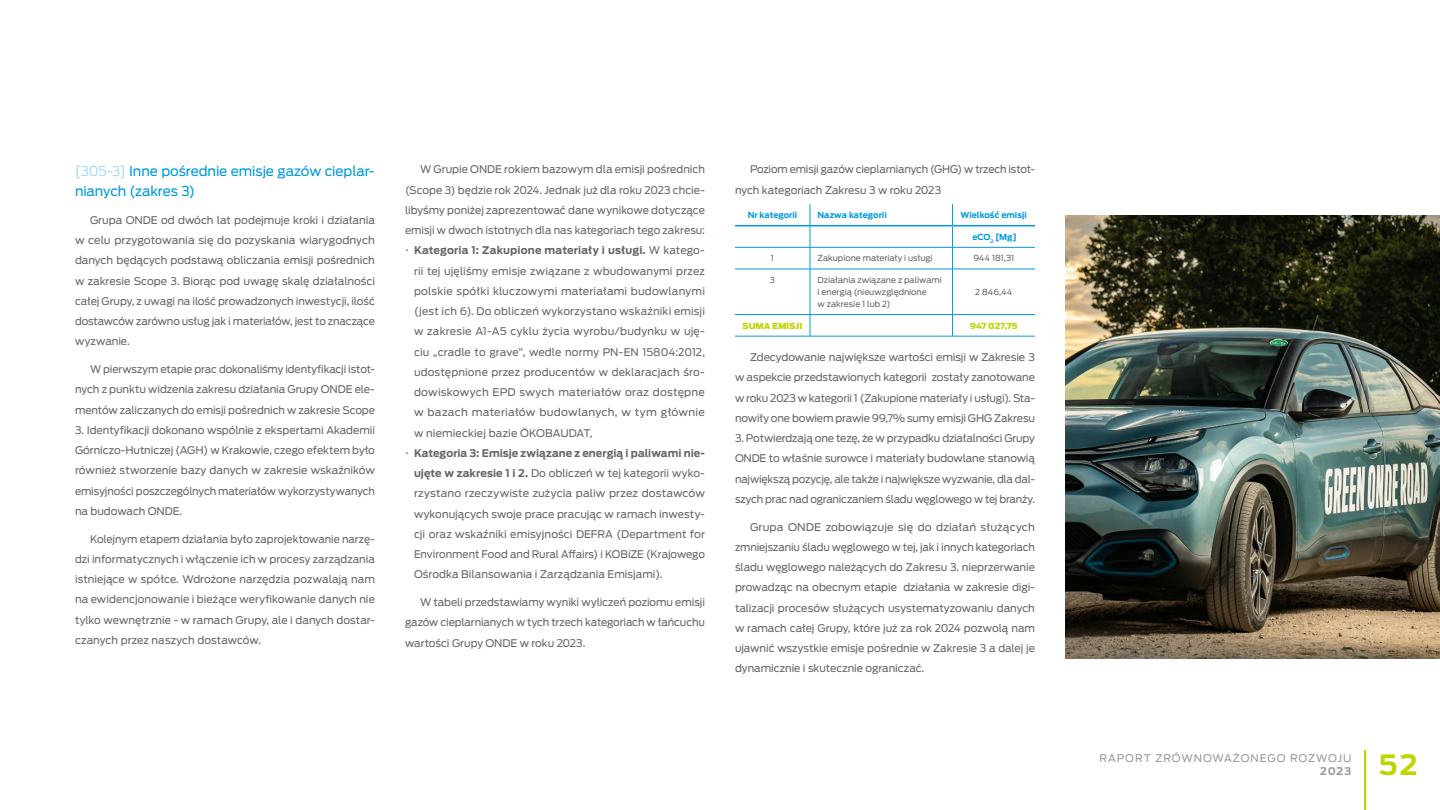
<style>
.page{position:relative;width:1440px;height:810px;background:#fff}
.page>*{position:absolute;margin:0;border:0;box-sizing:border-box;transform-origin:0 0}
.t1{font:700 27.75px "Ford Antenna";color:#bed500}
.t2{font:13.5px/20.2px "Ford Antenna";letter-spacing:-.01em;color:#009cde}
.t3{font:10.5px/20.2px "Ford Antenna";color:#666;text-align:justify}
.t4{font:10.5px "Ford Antenna";letter-spacing:.02em;color:#666}
.t5{font:700 10.5px "Ford Antenna";letter-spacing:.01em;color:#666}
.t6{font:10.5px "Ford Antenna";letter-spacing:.09em;color:#999}
.t7{font:700 10.5px "Ford Antenna";color:#999}
.t8{font:8.25px/12px "Ford Antenna";color:#666}
.t9{font:700 8.25px "Ford Antenna";color:#009cde}
.t10{font:900 8.25px "Ford Antenna";letter-spacing:-.01em;color:#bed500}
.s1{font-weight:300;color:#99d7f2}
.s2{font-weight:400}
.s3{font-weight:700}
</style>
<div class="page">
<hr style="left:1364px;top:750px;width:2px;height:60px;background:#bed500">
<hr style="left:735px;top:247px;width:75px;height:1px;background:#009cde">
<hr style="left:810px;top:247px;width:142px;height:1px;background:#009cde">
<svg style="left:810px;top:204px;width:1px;height:65px"></svg>
<hr style="left:952px;top:247px;width:83px;height:1px;background:#009cde">
<hr style="left:735px;top:269px;width:75px;height:1px;background:#009cde">
<hr style="left:810px;top:269px;width:142px;height:1px;background:#009cde">
<hr style="left:810px;top:269px;width:1px;height:45px;background:#009cde">
<hr style="left:952px;top:269px;width:83px;height:1px;background:#009cde">
<hr style="left:735px;top:314px;width:75px;height:1px;background:#009cde">
<hr style="left:810px;top:314px;width:142px;height:1px;background:#009cde">
<svg style="left:810px;top:315px;width:1px;height:21px"></svg>
<hr style="left:952px;top:314px;width:83px;height:1px;background:#009cde">
<hr style="left:735px;top:336px;width:75px;height:1px;background:#009cde">
<hr style="left:810px;top:336px;width:142px;height:1px;background:#009cde">
<hr style="left:952px;top:269px;width:1px;height:45px;background:#009cde">
<svg style="left:952px;top:315px;width:1px;height:21px"></svg>
<hr style="left:952px;top:336px;width:83px;height:1px;background:#009cde">
<hr style="left:952px;top:225px;width:83px;height:1px;background:#009cde">
<svg style="left:952px;top:204px;width:1px;height:65px"></svg>
<hr style="left:735px;top:225px;width:75px;height:1px;background:#009cde">
<hr style="left:810px;top:225px;width:142px;height:1px;background:#009cde">
<img style="left:1065px;top:215px;width:375px;height:444px">
<p class="t2" style="left:75px;top:159px;width:301px"><span class="s1">[305-3]</span> Inne pośrednie emisje gazów cieplar&shy;nianych (zakres 3)</p>
<p class="t3" style="left:75px;top:209px;width:302px;text-indent:15px">Grupa ONDE od dwóch lat podejmuje kroki i działania w celu przygotowania się do pozyskania wiarygodnych danych będących podstawą obliczania emisji pośrednich w zakresie Scope 3. Biorąc pod uwagę skalę działalności całej Grupy, z uwagi na ilość prowadzonych inwestycji, ilość dostawców zarówno usług jak i materiałów, jest to znaczące wyzwanie.</p>
<p class="t3" style="left:75px;top:358px;width:302px;text-indent:15px">W pierwszym etapie prac dokonaliśmy identyfikacji istot&shy;nych z punktu widzenia zakresu działania Grupy ONDE ele&shy;mentów zaliczanych do emisji pośrednich w zakresie Scope</p>
<p class="t3" style="left:75px;top:419px;width:302px">3. Identyfikacji dokonano wspólnie z ekspertami Akademii Górniczo-Hutniczej (AGH) w Krakowie, czego efektem było również stworzenie bazy danych w zakresie wskaźników emisyjności poszczególnych materiałów wykorzystywanych na budowach ONDE.</p>
<p class="t3" style="left:75px;top:527px;width:302px;text-indent:15px">Kolejnym etapem działania było zaprojektowanie narzę&shy;dzi informatycznych i włączenie ich w procesy zarządzania istniejące w spółce. Wdrożone narzędzia pozwalają nam na ewidencjonowanie i bieżące weryfikowanie danych nie tylko wewnętrznie - w ramach Grupy, ale i danych dostar&shy;czanych przez naszych dostawców.</p>
<p class="t3" style="left:420px;top:158px;width:286px">W Grupie ONDE rokiem bazowym dla emisji pośrednich</p>
<p class="t3" style="left:405px;top:179px;width:302px">(Scope 3) będzie rok 2024. Jednak już dla roku 2023 chcie-</p>
<p class="t3" style="left:405px;top:199px;width:302px">libyśmy poniżej zaprezentować dane wynikowe dotyczące</p>
<p class="t3" style="left:405px;top:219px;width:301px">emisji w dwoch istotnych dla nas kategoriach tego zakresu:</p>
<p class="t5" style="left:414px;top:241px;width:292px">Kategoria 1: Zakupione materiały i usługi. <span class="s2">W katego-</span></p>
<p class="t3" style="left:414px;top:260px;width:292px">rii tej ujęliśmy emisje związane z wbudowanymi przez</p>
<p class="t3" style="left:414px;top:280px;width:293px">polskie spółki kluczowymi materiałami budowlanymi</p>
<p class="t3" style="left:414px;top:300px;width:293px">(jest ich 6). Do obliczeń wykorzystano wskaźniki emisji</p>
<p class="t4" style="left:414px;top:323px;width:293px">w zakresie A1-A5 cyklu życia wyrobu/budynku w uję-</p>
<p class="t3" style="left:414px;top:341px;width:292px">ciu „cradle to grave”, wedle normy PN-EN 15804:2012,</p>
<p class="t3" style="left:414px;top:361px;width:292px">udostępnione przez producentów w deklaracjach śro-</p>
<p class="t3" style="left:414px;top:381px;width:293px">dowiskowych EPD swych materiałów oraz dostępne</p>
<p class="t4" style="left:414px;top:404px;width:293px">w bazach materiałów budowlanych, w tym głównie</p>
<p class="t3" style="left:414px;top:422px;width:180px">w niemieckiej bazie ÖKOBAUDAT,</p>
<p class="t3" style="left:414px;top:442px;width:293px"><span class="s3">Kategoria 3: Emisje związane z energią i paliwami nie&shy;ujęte w zakresie 1 i 2.</span> Do obliczeń w tej kategorii wyko&shy;rzystano rzeczywiste zużycia paliw przez dostawców wykonujących swoje prace pracując w ramach inwesty&shy;cji oraz wskaźniki emisyjności DEFRA (Department for Environment Food and Rural Affairs) i KOBiZE (Krajowego Ośrodka Bilansowania i Zarządzania Emisjami).</p>
<p class="t3" style="left:405px;top:591px;width:301px;text-indent:15px">W tabeli przedstawiamy wyniki wyliczeń poziomu emisji gazów cieplarnianych w tych trzech kategoriach w łańcuchu wartości Grupy ONDE w roku 2023.</p>
<p class="t3" style="left:735px;top:158px;width:302px;text-indent:15px">Poziom emisji gazów cieplarnianych (GHG) w trzech istot&shy;nych kategoriach Zakresu 3 w roku 2023</p>
<p class="t9" style="left:748px;top:208px;width:51px">Nr kategorii</p>
<p class="t9" style="left:817px;top:208px;width:71px">Nazwa kategorii</p>
<p class="t9" style="left:961px;top:208px;width:68px">Wielkość emisji</p>
<p class="t9" style="left:972px;top:229px;width:46px">eCO<sub>2</sub> [Mg]</p>
<p class="t8" style="left:771px;top:252px;width:5px">1</p>
<p class="t8" style="left:818px;top:252px;width:117px">Zakupione materiały i usługi</p>
<p class="t8" style="left:973px;top:252px;width:42px">944 181,31</p>
<p class="t8" style="left:770px;top:273px;width:7px">3</p>
<p class="t8" style="left:818px;top:273px;width:126px">Działania związane z paliwami i energią (nieuwzględnione<br>w zakresie 1 lub 2)</p>
<p class="t8" style="left:975px;top:285px;width:39px">2 846,44</p>
<p class="t10" style="left:742px;top:318px;width:62px">SUMA EMISJI</p>
<p class="t10" style="left:970px;top:318px;width:49px">947 027,75</p>
<p class="t3" style="left:735px;top:346px;width:302px;text-indent:15px">Zdecydowanie największe wartości emisji w Zakresie 3 w aspekcie przedstawionych kategorii zostały zanotowane w roku 2023 w kategorii 1 (Zakupione materiały i usługi). Sta&shy;nowiły one bowiem prawie 99,7% sumy emisji GHG Zakresu</p>
<p class="t3" style="left:735px;top:427px;width:302px">3. Potwierdzają one tezę, że w przypadku działalności Grupy ONDE to właśnie surowce i materiały budowlane stanowią największą pozycję, ale także i największe wyzwanie, dla dal&shy;szych prac nad ograniczaniem śladu węglowego w tej branży.</p>
<p class="t3" style="left:735px;top:515px;width:302px;text-indent:15px">Grupa ONDE zobowiązuje się do działań służących zmniejszaniu śladu węglowego w tej, jak i innych kategoriach śladu węglowego należących do Zakresu 3. nieprzerwanie prowadząc na obecnym etapie działania w zakresie digi&shy;talizacji procesów służących usystematyzowaniu danych w ramach całej Grupy, które już za rok 2024 pozwolą nam ujawnić wszystkie emisje pośrednie w Zakresie 3 a dalej je dynamicznie i skutecznie ograniczać.</p>
<p class="t6" style="left:1099px;top:749px;width:253px">RAPORT ZRÓWNOWAŻONEGO ROZWOJU</p>
<p class="t7" style="left:1320px;top:762px;width:33px">2023</p>
<h1 class="t1" style="left:1379px;top:740px;width:40px">52</h1>
</div>
